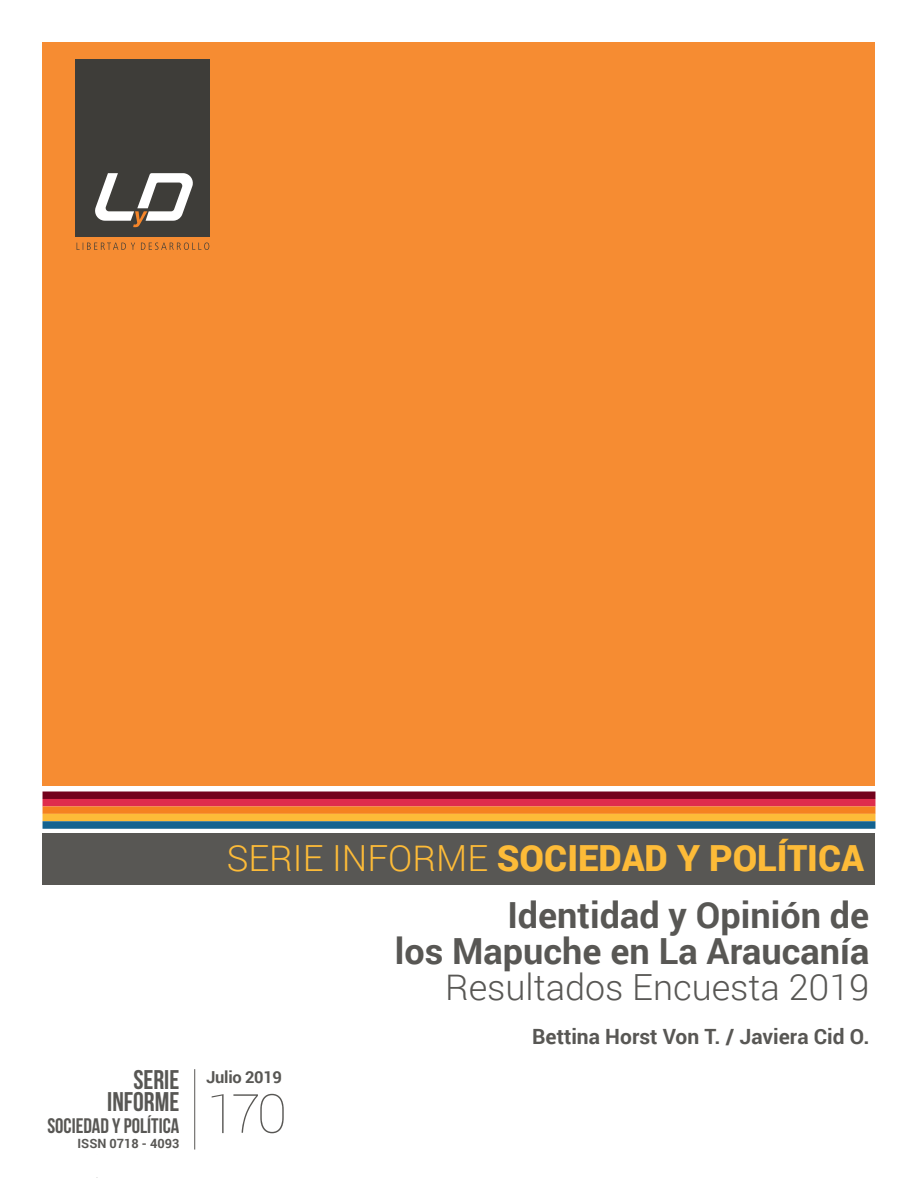
<style>
.page{position:relative;width:918px;height:1188px;background:#fff}
.page>*{position:absolute;margin:0;border:0;box-sizing:border-box;transform-origin:0 0}
.t1{font:100 54px "Roboto";color:#585754}
.t2{font:700 36px "Roboto";color:#585754}
.t3{font:900 36px "Roboto";color:#fdbb38}
.t4{font:300 36px "Roboto";color:#585754}
.t5{font:27px "Bebas Neue";color:#585754}
.t6{font:700 21px "Roboto";color:#585754}
.t7{font:21px "Bebas Neue";color:#585754}
.t8{font:700 16.5px "Roboto";letter-spacing:-.02em;color:#585754}
.t9{font:700 12.75px "Roboto";color:#585754}
.s1{font-weight:300}
</style>
<div class="page">
<div style="left:43px;top:42px;width:832px;height:744px;background:#f68c32"></div>
<div style="left:43px;top:833px;width:832px;height:52px;background:#585754"></div>
<div style="left:43px;top:792px;width:832px;height:7px;background:#73021c"></div>
<div style="left:43px;top:799px;width:832px;height:7px;background:#df2d4d"></div>
<div style="left:43px;top:806px;width:832px;height:8px;background:#f58220"></div>
<div style="left:43px;top:814px;width:832px;height:7px;background:#fdbb38"></div>
<div style="left:43px;top:821px;width:832px;height:8px;background:#146390"></div>
<svg style="left:77px;top:243px;width:132px;height:7px"></svg>
<div style="left:76px;top:60px;width:134px;height:177px;background:#3e3d39"></div>
<svg style="left:95px;top:173px;width:98px;height:54px"></svg>
<hr style="left:194px;top:1069px;width:1px;height:81px;background:#585754">
<p class="t5" style="left:133px;top:1064px;width:47px">SERIE</p>
<p class="t5" style="left:107px;top:1087px;width:74px">INFORME</p>
<p class="t7" style="left:47px;top:1114px;width:133px">SOCIEDAD Y POLÍTICA</p>
<p class="t9" style="left:78px;top:1134px;width:103px">ISSN 0718 - 4093</p>
<p class="t3" style="left:227px;top:833px;width:639px"><span class="s1">SERIE INFORME</span> SOCIEDAD Y POLÍTICA</p>
<p class="t2" style="left:507px;top:889px;width:363px">Identidad y Opinión de</p>
<p class="t2" style="left:395px;top:925px;width:476px">los Mapuche en La Araucanía</p>
<p class="t4" style="left:445px;top:962px;width:426px">Resultados Encuesta 2019</p>
<p class="t8" style="left:206px;top:1066px;width:77px">Julio 2019</p>
<p class="t1" style="left:206px;top:1076px;width:83px">170</p>
<p class="t6" style="left:532px;top:1022px;width:339px">Bettina Horst Von T. / Javiera Cid O.</p>
</div>
